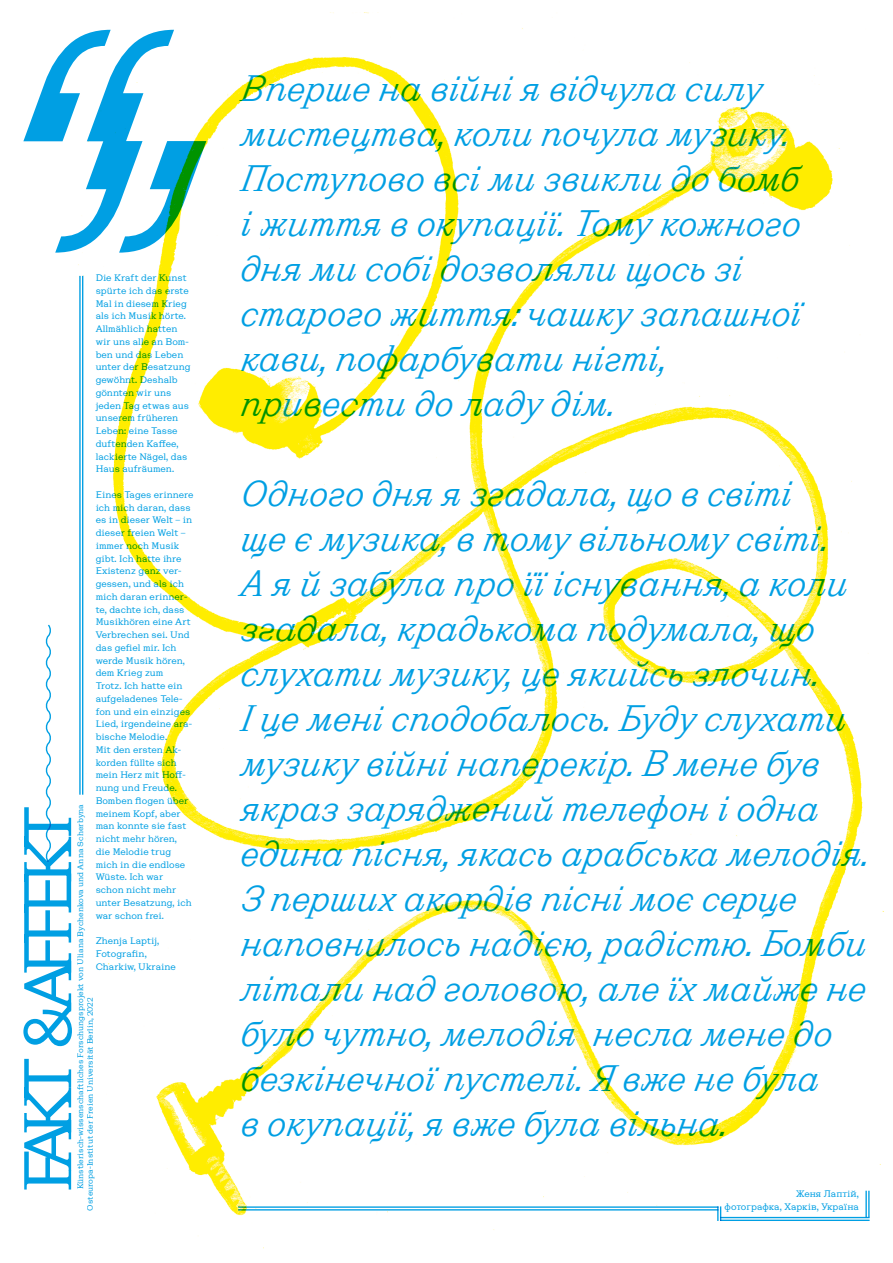
<style>
.page{position:relative;width:893px;height:1263px;background:#fff}
.page>*{position:absolute;margin:0;border:0;box-sizing:border-box;transform-origin:0 0}
.t1{font:italic 300 37.5px/45px "Antonym";color:#009fe3}
.t2{font:9.75px/12.8px "Antonym";color:#009fe3}
.t3{font:8.25px "Antonym";color:#009fe3}
</style>
<div class="page">
<img style="left:68px;top:13px;width:816px;height:1236px">
<svg style="left:23px;top:30px;width:183px;height:223px"></svg>
<hr style="left:82px;top:276px;width:1px;height:519px;background:#009fe3">
<hr style="left:79px;top:276px;width:2px;height:519px;background:#009fe3">
<hr style="left:720px;top:1219px;width:150px;height:2px;background:#009fe3">
<hr style="left:720px;top:1217px;width:150px;height:1px;background:#009fe3">
<hr style="left:238px;top:1209px;width:480px;height:1px;background:#009fe3">
<hr style="left:238px;top:1206px;width:480px;height:2px;background:#009fe3">
<svg style="left:717px;top:1206px;width:4px;height:15px"></svg>
<svg style="left:23px;top:624px;width:49px;height:565px"></svg>
<hr style="left:868px;top:1191px;width:2px;height:26px;background:#009fe3">
<hr style="left:865px;top:1191px;width:2px;height:26px;background:#009fe3">
<p class="t2" style="left:96px;top:271px;width:96px">Die Kraft der Kunst spürte ich das erste<br>Mal in diesem Krieg als ich Musik hörte.<br>Allmählich hatten wir uns alle an Bom&shy;ben und das Leben unter der Besatzung gewöhnt. Deshalb gönnten wir uns jeden Tag etwas aus unserem früheren<br>Leben: eine Tasse duftenden Kaffee, lackierte Nägel, das<br>Haus aufräumen.</p>
<p class="t2" style="left:96px;top:488px;width:99px">Eines Tages erinnere ich mich daran, dass es in dieser Welt – in dieser freien Welt – immer noch Musik gibt. Ich hatte ihre<br>Existenz ganz ver&shy;gessen, und als ich mich daran erinner&shy;te, dachte ich, dass<br>Musikhören eine Art<br>Verbrechen sei. Und das gefiel mir. Ich werde Musik hören, dem Krieg zum<br>Trotz. Ich hatte ein aufgeladenes Tele&shy;fon und ein einziges<br>Lied, irgendeine ara&shy;bische Melodie.<br>Mit den ersten Ak&shy;korden füllte sich mein Herz mit Hoff&shy;nung und Freude.<br>Bomben flogen über meinem Kopf, aber man konnte sie fast nicht mehr hören, die Melodie trug mich in die endlose<br>Wüste. Ich war schon nicht mehr unter Besatzung, ich war schon frei.</p>
<p class="t2" style="left:96px;top:934px;width:82px">Zhenja Laptij,<br>Fotografin,<br>Charkiw, Ukraine</p>
<p class="t3" style="left:75px;top:1189px;width:387px;rotate:-90deg">Künstlerisch-wissenschaftliches Forschungsprojekt von Uliana Bychenkova und Anna Scherbyna</p>
<p class="t3" style="left:85px;top:1210px;width:215px;rotate:-90deg">Osteuropa-Institut der Freien Universität Berlin, 2022</p>
<h1 class="t1" style="left:238px;top:65px;width:562px">Вперше на війні я відчула силу мистецтва, коли почула музику.<br>Поступово всі ми звикли до бомб і життя в окупації. Тому кожного дня ми собі дозволяли щось зі старого життя: чашку запашної кави, пофарбувати нігті, привести до ладу дім.</h1>
<p class="t1" style="left:238px;top:470px;width:629px">Одного дня я згадала, що в світі<br>ще є музика, в тому вільному світі.<br>А я й забула про її існування, а коли згадала, крадькома подумала, що слухати музику, це якийсь злочин.<br>І це мені сподобалось. Буду слухати музику війні наперекір. В мене був якраз заряджений телефон і одна едина пісня, якась арабська мелодія.<br>З перших акордів пісні моє серце наповнилось надією, радістю. Бомби літали над головою, але їх майже не було чутно, мелодія несла мене до безкінечної пустелі. Я вже не була<br>в окупації, я вже була вільна.</p>
<p class="t2" style="left:796px;top:1187px;width:64px">Женя Лаптій,</p>
<p class="t2" style="left:724px;top:1200px;width:136px">фотографка, Харків, Україна</p>
</div>
